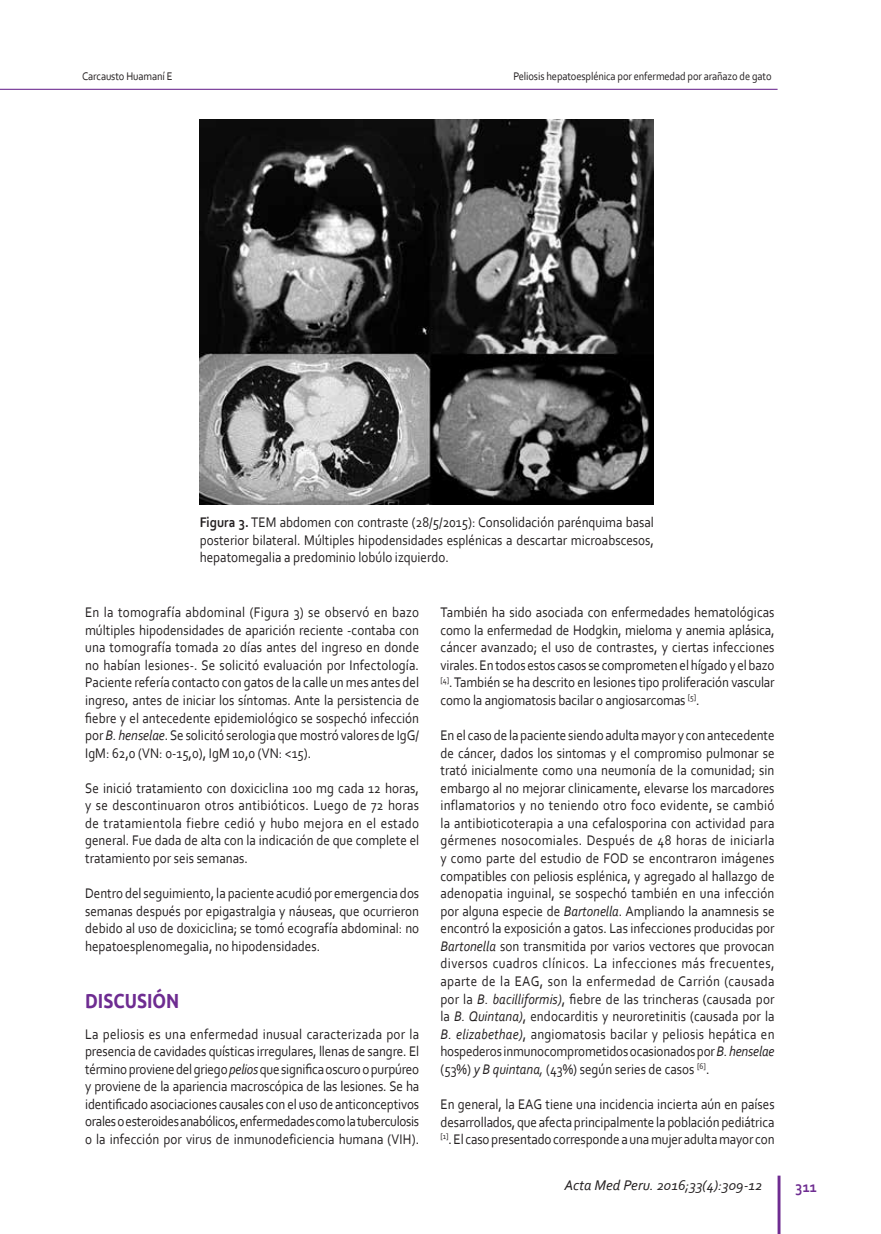
<style>
.page{position:relative;width:881px;height:1234px;background:#fff}
.page>*{position:absolute;margin:0;border:0;box-sizing:border-box;transform-origin:0 0}
._07_SUB{font:700 20.4px "Ubuntu";color:#6e2c91;scale:.85 1}
.t1{font:700 16.05px "Corbel";color:#6e2c91;scale:.9 1}
.t2{font:italic 14.7px "Corbel";color:#231f20}
._06_TEXTOS{font:14.55px/17.5px "Corbel";color:#231f20;text-align:justify;scale:.9 1}
.t3{font:11.55px "Corbel";letter-spacing:-.01em;color:#231f20;scale:.9 1}
.s1{font-weight:700}
.s2{font-style:italic}
</style>
<div class="page">
<hr style="left:777px;top:1175px;width:3px;height:58px;background:#6e2c91">
<hr style="left:0;top:89px;width:777px;height:1px;background:#6e2c91">
<img style="left:200px;top:119px;width:453px;height:385px">
<p class="t3" style="left:82px;top:69px;width:102px">Carcausto Huamaní E</p>
<p class="t3" style="left:513px;top:69px;width:288px">Peliosis hepatoesplénica por enfermedad por arañazo de gato</p>
<p class="_06_TEXTOS" style="left:200px;top:513px;width:506px"><span class="s1">Figura 3.</span> TEM abdomen con contraste (28/5/2015): Consolidación parénquima basal posterior bilateral. Múltiples hipodensidades esplénicas a descartar microabscesos, hepatomegalia a predominio lobúlo izquierdo.</p>
<p class="_06_TEXTOS" style="left:85px;top:603px;width:372px">En la tomografía abdominal (Figura 3) se observó en bazo múltiples hipodensidades de aparición reciente -contaba con una tomografía tomada 20 días antes del ingreso en donde no habían lesiones-. Se solicitó evaluación por Infectología.<br>Paciente refería contacto con gatos de la calle un mes antes del ingreso, antes de iniciar los síntomas. Ante la persistencia de fiebre y el antecedente epidemiológico se sospechó infección por <span class="s2">B. henselae</span>. Se solicitó serologia que mostró valores de IgG/ IgM: 62,0 (VN: 0-15,0), IgM 10,0 (VN: &lt;15).</p>
<p class="_06_TEXTOS" style="left:85px;top:778px;width:372px">Se inició tratamiento con doxiciclina 100 mg cada 12 horas, y se descontinuaron otros antibióticos. Luego de 72 horas de tratamientola fiebre cedió y hubo mejora en el estado general. Fue dada de alta con la indicación de que complete el tratamiento por seis semanas.</p>
<p class="_06_TEXTOS" style="left:85px;top:884px;width:372px">Dentro del seguimiento, la paciente acudió por emergencia dos semanas después por epigastralgia y náuseas, que ocurrieron debido al uso de doxiciclina; se tomó ecografía abdominal: no hepatoesplenomegalia, no hipodensidades.</p>
<p class="_07_SUB" style="left:85px;top:987px;width:112px">DISCUSIÓN</p>
<p class="_06_TEXTOS" style="left:85px;top:1024px;width:372px">La peliosis es una enfermedad inusual caracterizada por la presencia de cavidades quísticas irregulares, llenas de sangre. El término proviene del griego <span class="s2">pelios</span> que significa oscuro o purpúreo y proviene de la apariencia macroscópica de las lesiones. Se ha identificado asociaciones causales con el uso de anticonceptivos orales o esteroides anabólicos, enfermedades como la tuberculosis o la infección por virus de inmunodeficiencia humana (VIH).</p>
<p class="_06_TEXTOS" style="left:440px;top:603px;width:372px">También ha sido asociada con enfermedades hematológicas como la enfermedad de Hodgkin, mieloma y anemia aplásica, cáncer avanzado; el uso de contrastes, y ciertas infecciones virales. En todos estos casos se comprometen el hígado y el bazo <sup>[4]</sup>. También se ha descrito en lesiones tipo proliferación vascular como la angiomatosis bacilar o angiosarcomas <sup>[5]</sup>.</p>
<p class="_06_TEXTOS" style="left:440px;top:726px;width:372px">En el caso de la paciente siendo adulta mayor y con antecedente de cáncer, dados los sintomas y el compromiso pulmonar se trató inicialmente como una neumonía de la comunidad; sin embargo al no mejorar clinicamente, elevarse los marcadores inflamatorios y no teniendo otro foco evidente, se cambió la antibioticoterapia a una cefalosporina con actividad para gérmenes nosocomiales. Después de 48 horas de iniciarla y como parte del estudio de FOD se encontraron imágenes compatibles con peliosis esplénica, y agregado al hallazgo de adenopatia inguinal, se sospechó también en una infección por alguna especie de <span class="s2">Bartonella</span>. Ampliando la anamnesis se encontró la exposición a gatos. Las infecciones producidas por <span class="s2">Bartonella</span> son transmitida por varios vectores que provocan diversos cuadros clínicos. La infecciones más frecuentes, aparte de la EAG, son la enfermedad de Carrión (causada por la <span class="s2">B. bacilliformis)</span>, fiebre de las trincheras (causada por la <span class="s2">B. Quintana)</span>, endocarditis y neuroretinitis (causada por la <span class="s2">B. elizabethae)</span>, angiomatosis bacilar y peliosis hepática en hospederos inmunocomprometidos ocasionados por <span class="s2">B. henselae </span>(53%) <span class="s2">y B quintana,</span> (43%) según series de casos <sup>[6]</sup>.</p>
<p class="_06_TEXTOS" style="left:440px;top:1094px;width:372px">En general, la EAG tiene una incidencia incierta aún en países desarrollados, que afecta principalmente la población pediátrica <sup>[1]</sup>. El caso presentado corresponde a una mujer adulta mayor con</p>
<p class="t2" style="left:564px;top:1175px;width:199px">Acta Med Peru. 2016;33(4):309-12</p>
<p class="t1" style="left:795px;top:1176px;width:25px">311</p>
</div>
